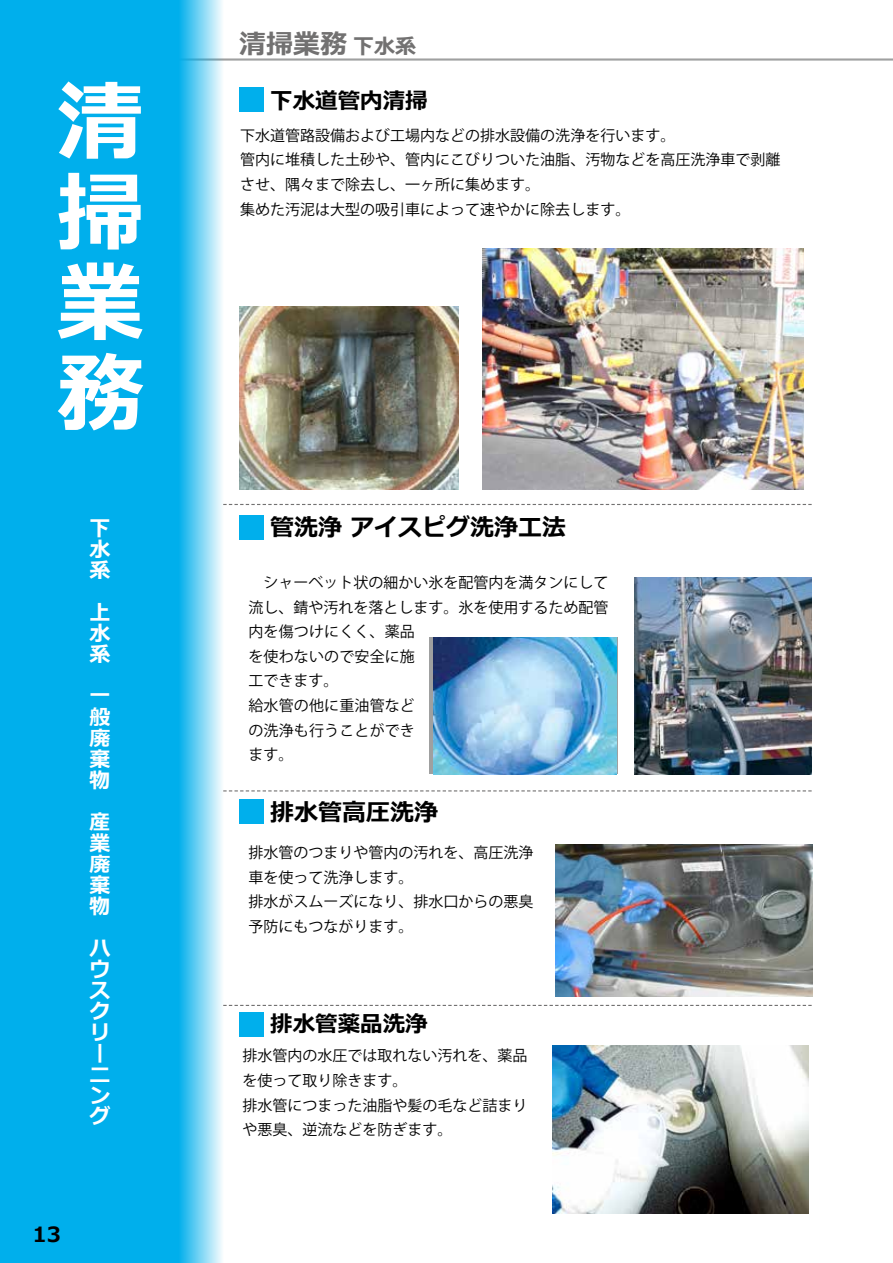
<style>
.page{position:relative;width:893px;height:1263px;background:#fff}
.page>*{position:absolute;margin:0;border:0;box-sizing:border-box;transform-origin:0 0}
.t1{font:700 87px/90.4px "Meiryo";color:#fff;text-align:justify}
.t2{font:700 27px "Meiryo";color:#727171}
.t3{font:700 24px "Meiryo";color:#000}
.t4{font:700 22.5px "Meiryo";color:#000}
.t5{font:700 21px/21px "Meiryo";color:#fff;text-align:justify}
.t6{font:700 21px "Meiryo";color:#000}
.t7{font:15px/24.6px "Koz Go Pro";color:#000}
.s1{font-size:21px}
</style>
<div class="page">
<hr style="left:0;top:58px;width:893px;height:3px;background:#9fa0a0">
<svg style="left:0;top:0;width:223px;height:1263px;background:#18b6ed"></svg>
<div style="left:239px;top:88px;width:25px;height:24px;background:#00afec"></div>
<div style="left:239px;top:515px;width:25px;height:24px;background:#00afec"></div>
<div style="left:239px;top:799px;width:25px;height:25px;background:#00afec"></div>
<div style="left:239px;top:1012px;width:25px;height:25px;background:#00afec"></div>
<svg style="left:223px;top:504px;width:589px;height:1px"></svg>
<svg style="left:223px;top:790px;width:589px;height:1px"></svg>
<svg style="left:223px;top:1005px;width:589px;height:1px"></svg>
<img style="left:483px;top:248px;width:320px;height:242px">
<img style="left:239px;top:306px;width:219px;height:184px">
<img style="left:555px;top:845px;width:257px;height:151px">
<img style="left:635px;top:577px;width:177px;height:197px">
<svg style="left:429px;top:638px;width:189px;height:136px"></svg>
<img style="left:434px;top:638px;width:182px;height:136px">
<img style="left:552px;top:1045px;width:257px;height:168px">
<h2 class="t2" style="left:239px;top:25px;width:178px">清掃業務<span class="s1">下水系</span></h2>
<h1 class="t1" style="left:57px;top:82px;width:88px">清掃業務</h1>
<h3 class="t4" style="left:270px;top:85px;width:159px">下水道管内清掃</h3>
<p class="t7" style="left:240px;top:123px;width:541px">下水道管路設備および工場内などの排水設備の洗浄を行います。<br>管内に堆積した土砂や、管内にこびりついた油脂、汚物などを高圧洗浄車で剥離させ、隅々まで除去し、一ヶ所に集めます。<br>集めた汚泥は大型の吸引車によって速やかに除去します。</p>
<h3 class="t5" style="left:89px;top:519px;width:22px">下水系</h3>
<h3 class="t5" style="left:89px;top:603px;width:22px">上水系</h3>
<h3 class="t5" style="left:89px;top:687px;width:22px">一般廃棄物</h3>
<h3 class="t5" style="left:89px;top:813px;width:22px">産業廃棄物</h3>
<h3 class="t5" style="left:89px;top:939px;width:22px;text-align:left">ハウスクリーニング</h3>
<h3 class="t6" style="left:33px;top:1220px;width:30px">13</h3>
<h3 class="t3" style="left:270px;top:510px;width:297px">管洗浄 アイスピグ洗浄工法</h3>
<p class="t7" style="left:248px;top:571px;width:361px">　シャーベット状の細かい氷を配管内を満タンにして流し、錆や汚れを落とします。氷を使用するため配管内を傷つけにくく、薬品<br>を使わないので安全に施<br>工できます。<br>給水管の他に重油管など<br>の洗浄も行うことができ<br>ます。</p>
<h3 class="t3" style="left:270px;top:795px;width:169px">排水管高圧洗浄</h3>
<p class="t7" style="left:248px;top:841px;width:286px">排水管のつまりや管内の汚れを、高圧洗浄車を使って洗浄します。<br>排水がスムーズになり、排水口からの悪臭予防にもつながります。</p>
<h3 class="t4" style="left:270px;top:1008px;width:159px">排水管薬品洗浄</h3>
<p class="t7" style="left:242px;top:1044px;width:286px">排水管内の水圧では取れない汚れを、薬品を使って取り除きます。<br>排水管につまった油脂や髪の毛など詰まりや悪臭、逆流などを防ぎます。</p>
</div>
